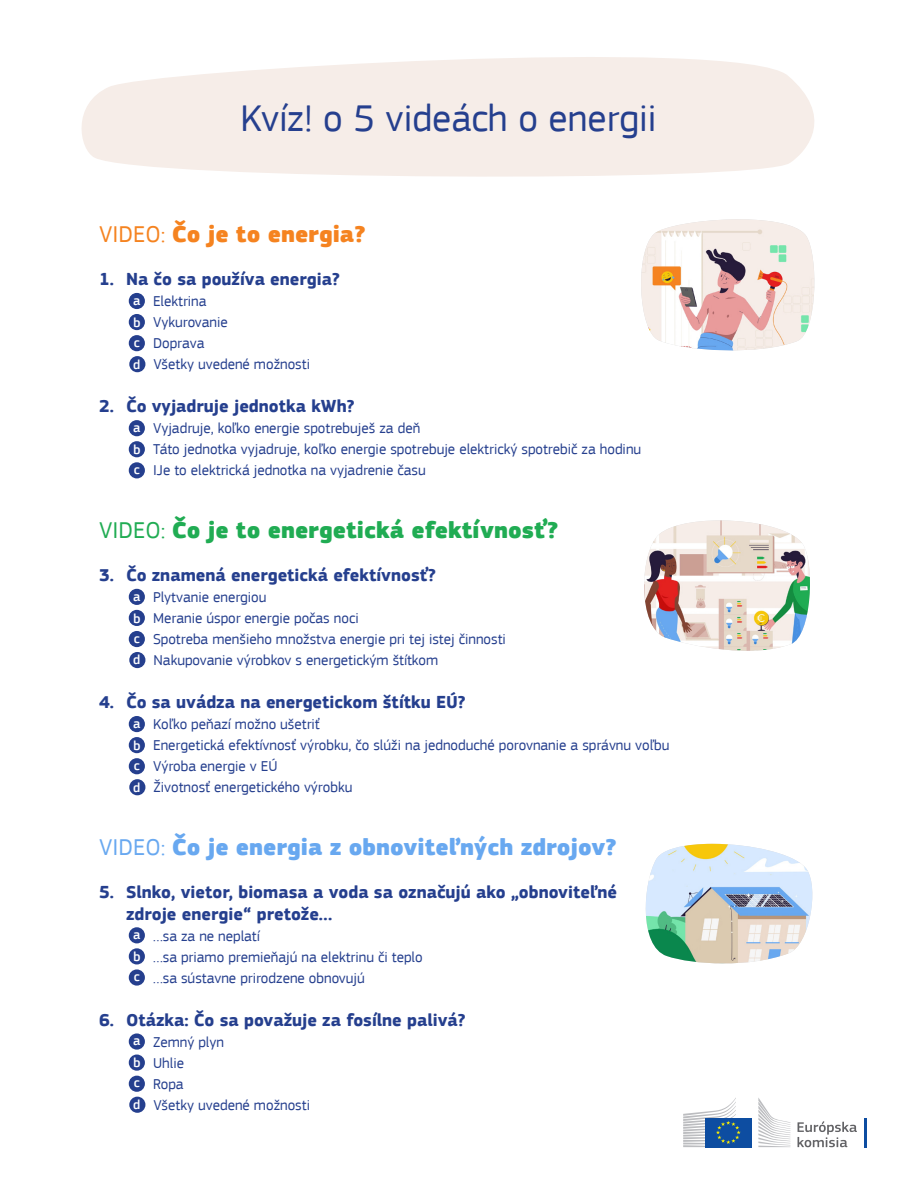
<style>
.page{position:relative;width:918px;height:1188px;background:#fff}
.page>*{position:absolute;margin:0;border:0;box-sizing:border-box;transform-origin:0 0}
.t1{font:39px "EC Square Sans Pro";color:#253f8e}
.Video{font:900 24px "EC Square Sans Pro Extra";color:#68a8f0}
.Video-2{font:900 24px "EC Square Sans Pro Extra";color:#20ac53}
.Video-3{font:900 24px "EC Square Sans Pro Extra";color:#f58320}
.Questions{font:700 18px/21.6px "EC Square Sans Pro";color:#253f8e}
.Answers{font:15px "EC Square Sans Pro";color:#253f8e}
.t2{font:500 13.5px "EC Square Sans Pro";color:#fff}
.s1{font-family:"EC Square Sans Pro";font-weight:400}
</style>
<div class="page">
<svg style="left:81px;top:57px;width:733px;height:120px;background:#f7efea"></svg>
<div style="left:129px;top:293px;width:16px;height:16px;background:#253f8e;border-radius:50%"></div>
<div style="left:129px;top:314px;width:16px;height:16px;background:#253f8e;border-radius:50%"></div>
<div style="left:129px;top:335px;width:16px;height:16px;background:#253f8e;border-radius:50%"></div>
<div style="left:129px;top:356px;width:16px;height:16px;background:#253f8e;border-radius:50%"></div>
<div style="left:129px;top:420px;width:16px;height:16px;background:#253f8e;border-radius:50%"></div>
<div style="left:129px;top:441px;width:16px;height:16px;background:#253f8e;border-radius:50%"></div>
<div style="left:129px;top:462px;width:16px;height:16px;background:#253f8e;border-radius:50%"></div>
<div style="left:129px;top:589px;width:16px;height:16px;background:#253f8e;border-radius:50%"></div>
<div style="left:129px;top:610px;width:16px;height:16px;background:#253f8e;border-radius:50%"></div>
<div style="left:129px;top:631px;width:16px;height:16px;background:#253f8e;border-radius:50%"></div>
<div style="left:129px;top:652px;width:16px;height:16px;background:#253f8e;border-radius:50%"></div>
<div style="left:129px;top:716px;width:16px;height:16px;background:#253f8e;border-radius:50%"></div>
<div style="left:129px;top:737px;width:16px;height:16px;background:#253f8e;border-radius:50%"></div>
<div style="left:129px;top:758px;width:16px;height:16px;background:#253f8e;border-radius:50%"></div>
<div style="left:129px;top:779px;width:16px;height:16px;background:#253f8e;border-radius:50%"></div>
<div style="left:129px;top:927px;width:16px;height:16px;background:#253f8e;border-radius:50%"></div>
<div style="left:129px;top:948px;width:16px;height:16px;background:#253f8e;border-radius:50%"></div>
<div style="left:129px;top:969px;width:16px;height:17px;background:#253f8e;border-radius:50%"></div>
<div style="left:129px;top:1033px;width:16px;height:17px;background:#253f8e;border-radius:50%"></div>
<div style="left:129px;top:1055px;width:16px;height:16px;background:#253f8e;border-radius:50%"></div>
<div style="left:129px;top:1076px;width:16px;height:16px;background:#253f8e;border-radius:50%"></div>
<div style="left:129px;top:1097px;width:16px;height:16px;background:#253f8e;border-radius:50%"></div>
<img style="left:641px;top:219px;width:174px;height:132px">
<img style="left:644px;top:520px;width:166px;height:131px">
<img style="left:645px;top:844px;width:168px;height:120px">
<svg style="left:798px;top:1121px;width:59px;height:26px"></svg>
<hr style="left:864px;top:1118px;width:3px;height:29px;background:#0d4da1">
<svg style="left:758px;top:1098px;width:32px;height:49px"></svg>
<div style="left:705px;top:1118px;width:46px;height:29px;background:#0d4da1"></div>
<svg style="left:683px;top:1098px;width:58px;height:49px"></svg>
<p class="t1" style="left:241px;top:96px;width:417px">Kvíz! o 5 videách o energii</p>
<p class="Video-3" style="left:99px;top:219px;width:268px"><span class="s1">VIDEO:</span> Čo je to energia?</p>
<p class="Questions" style="left:99px;top:269px;width:243px">1. Na čo sa používa energia?</p>
<p class="t2" style="left:133px;top:292px;width:9px">a</p>
<p class="Answers" style="left:153px;top:293px;width:55px">Elektrina</p>
<p class="t2" style="left:133px;top:314px;width:9px">b</p>
<p class="Answers" style="left:153px;top:314px;width:76px">Vykurovanie</p>
<p class="t2" style="left:134px;top:334px;width:8px">c</p>
<p class="Answers" style="left:153px;top:335px;width:53px">Doprava</p>
<p class="t2" style="left:133px;top:356px;width:9px">d</p>
<p class="Answers" style="left:154px;top:356px;width:158px">Všetky uvedené možnosti</p>
<p class="Questions" style="left:99px;top:396px;width:257px">2. Čo vyjadruje jednotka kWh?</p>
<p class="t2" style="left:133px;top:420px;width:9px">a</p>
<p class="Answers" style="left:153px;top:420px;width:269px">Vyjadruje, koľko energie spotrebuješ za deň</p>
<p class="t2" style="left:133px;top:442px;width:9px">b</p>
<p class="Answers" style="left:153px;top:441px;width:490px">Táto jednotka vyjadruje, koľko energie spotrebuje elektrický spotrebič za hodinu</p>
<p class="t2" style="left:134px;top:462px;width:8px">c</p>
<p class="Answers" style="left:153px;top:462px;width:274px">IJe to elektrická jednotka na vyjadrenie času</p>
<p class="Video-2" style="left:99px;top:515px;width:461px"><span class="s1">VIDEO:</span> Čo je to energetická efektívnosť?</p>
<p class="Questions" style="left:99px;top:565px;width:339px">3. Čo znamená energetická efektívnosť?</p>
<p class="t2" style="left:133px;top:588px;width:9px">a</p>
<p class="Answers" style="left:153px;top:588px;width:115px">Plytvanie energiou</p>
<p class="t2" style="left:133px;top:610px;width:9px">b</p>
<p class="Answers" style="left:153px;top:609px;width:207px">Meranie úspor energie počas noci</p>
<p class="t2" style="left:134px;top:630px;width:8px">c</p>
<p class="Answers" style="left:153px;top:630px;width:354px">Spotreba menšieho množstva energie pri tej istej činnosti</p>
<p class="t2" style="left:133px;top:652px;width:9px">d</p>
<p class="Answers" style="left:154px;top:651px;width:286px">Nakupovanie výrobkov s energetickým štítkom</p>
<p class="Questions" style="left:99px;top:692px;width:368px">4. Čo sa uvádza na energetickom štítku EÚ?</p>
<p class="t2" style="left:133px;top:716px;width:9px">a</p>
<p class="Answers" style="left:153px;top:716px;width:168px">Koľko peňazí možno ušetriť</p>
<p class="t2" style="left:133px;top:738px;width:9px">b</p>
<p class="Answers" style="left:153px;top:737px;width:518px">Energetická efektívnosť výrobku, čo slúži na jednoduché porovnanie a správnu voľbu</p>
<p class="t2" style="left:134px;top:757px;width:8px">c</p>
<p class="Answers" style="left:153px;top:758px;width:126px">Výroba energie v EÚ</p>
<p class="t2" style="left:133px;top:779px;width:9px">d</p>
<p class="Answers" style="left:154px;top:779px;width:200px">Životnosť energetického výrobku</p>
<p class="Video" style="left:99px;top:832px;width:519px"><span class="s1">VIDEO:</span> Čo je energia z obnoviteľných zdrojov?</p>
<p class="Questions" style="left:126px;top:882px;width:493px;text-indent:-27px">5. Slnko, vietor, biomasa a voda sa označujú ako „obnoviteľné zdroje energie“ pretože…</p>
<p class="t2" style="left:133px;top:927px;width:9px">a</p>
<p class="Answers" style="left:153px;top:927px;width:108px">…sa za ne neplatí</p>
<p class="t2" style="left:133px;top:949px;width:9px">b</p>
<p class="Answers" style="left:153px;top:948px;width:271px">…sa priamo premieňajú na elektrinu či teplo</p>
<p class="t2" style="left:134px;top:969px;width:8px">c</p>
<p class="Answers" style="left:153px;top:969px;width:213px">…sa sústavne prirodzene obnovujú</p>
<p class="Questions" style="left:99px;top:1010px;width:368px">6. Otázka: Čo sa považuje za fosílne palivá?</p>
<p class="t2" style="left:133px;top:1033px;width:9px">a</p>
<p class="Answers" style="left:153px;top:1033px;width:73px">Zemný plyn</p>
<p class="t2" style="left:133px;top:1055px;width:9px">b</p>
<p class="Answers" style="left:153px;top:1054px;width:33px">Uhlie</p>
<p class="t2" style="left:134px;top:1075px;width:8px">c</p>
<p class="Answers" style="left:153px;top:1075px;width:32px">Ropa</p>
<p class="t2" style="left:133px;top:1097px;width:9px">d</p>
<p class="Answers" style="left:154px;top:1096px;width:158px">Všetky uvedené možnosti</p>
</div>
